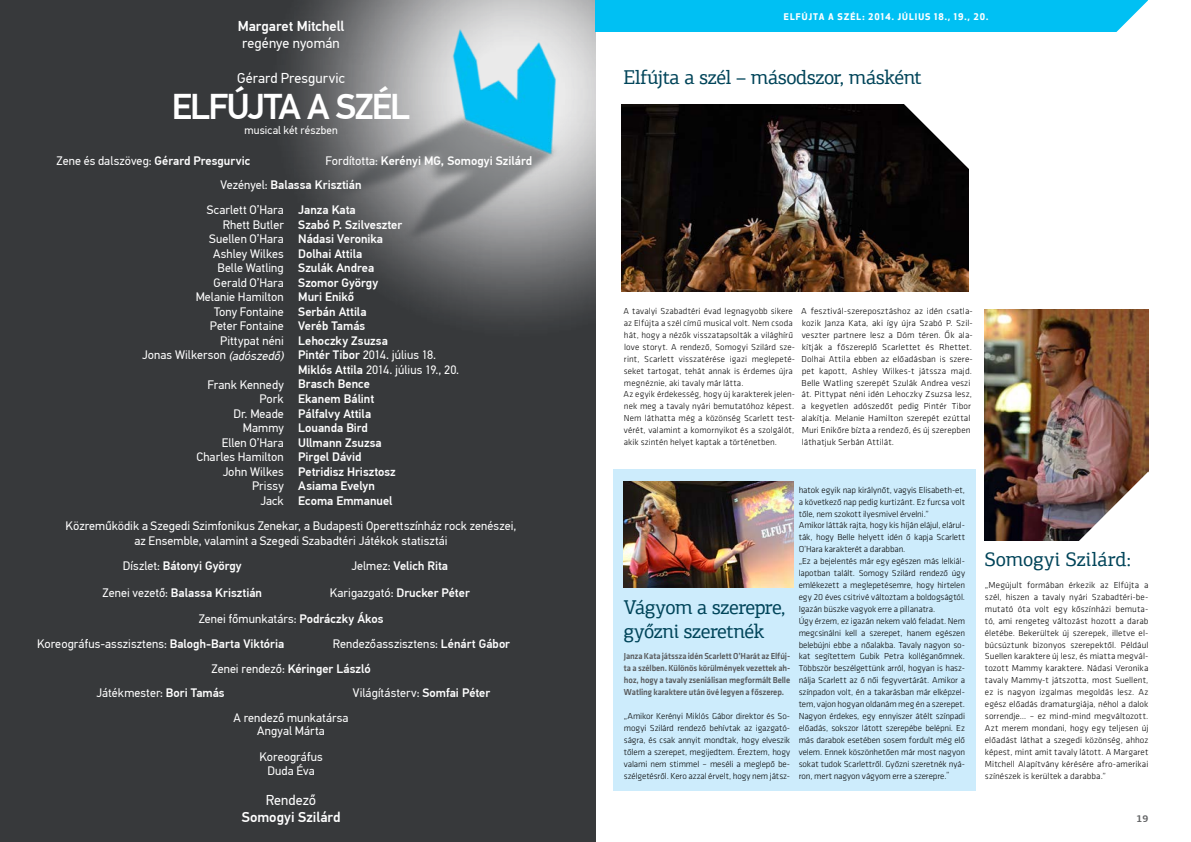
<style>
.page{position:relative;width:1191px;height:842px;background:#fff}
.page>*{position:absolute;margin:0;border:0;box-sizing:border-box;transform-origin:0 0}
.t1{font:500 35.8px "PF Din Text Pro";letter-spacing:-.05em;color:#fff}
.t2{font:20px/24px "PF Agora Slab Pro";letter-spacing:-.02em;color:#004459}
.t3{font:14.3px "PF Din Text Pro";letter-spacing:.005em;color:#fff}
.t4{font:500 14.3px "PF Din Text Pro";color:#fff}
.t5{font:12.3px/14.5px "PF Din Text Pro";letter-spacing:.01em;color:#fff;text-align:center}
.t6{font:500 12.3px/14.5px "PF Din Text Pro";color:#fff;text-align:center}
.t7{font:11.2px "PF Din Text Pro";letter-spacing:.015em;color:#fff}
.t8{font:700 10px "PF Agora Slab Pro";color:#636466}
.t9{font:300 9px/11.9px "Klavika";color:#000}
.t10{font:500 9px/11.9px "Klavika";letter-spacing:-.01em;color:#58595b;text-align:justify;scale:.95 1}
.t11{font:700 9px "Apex New";letter-spacing:.12em;color:#fff}
.s1{font-weight:500}
.s2{font-weight:400}
.s3{font-style:italic}
</style>
<div class="page">
<div style="left:0;top:0;width:595px;height:842px;background:#37393b"></div>
<img style="left:289px;top:0;width:306px;height:320px">
<img style="left:306px;top:10px;width:275px;height:252px">
<div style="left:613px;top:469px;width:362px;height:321px;background:#cdecfc"></div>
<div style="left:595px;top:0;width:553px;height:31px;background:#00c0f3"></div>
<svg style="left:1114px;top:0;width:34px;height:32px"></svg>
<img style="left:624px;top:481px;width:169px;height:107px">
<img style="left:985px;top:309px;width:162px;height:231px">
<img style="left:621px;top:104px;width:347px;height:188px">
<svg style="left:902px;top:104px;width:67px;height:69px"></svg>
<svg style="left:1078px;top:471px;width:71px;height:70px"></svg>
<h3 class="t4" style="left:238px;top:18px;width:108px">Margaret Mitchell</h3>
<h3 class="t3" style="left:242px;top:35px;width:99px">regénye nyomán</h3>
<h3 class="t3" style="left:237px;top:69px;width:109px">Gérard Presgurvic</h3>
<h1 class="t1" style="left:172px;top:85px;width:240px">ELFÚJTA A SZÉL</h1>
<p class="t7" style="left:244px;top:123px;width:95px">musical két részben</p>
<h3 class="t5" style="left:56px;top:153px;width:195px">Zene és dalszöveg: <span class="s1">Gérard Presgurvic</span></h3>
<h3 class="t6" style="left:325px;top:153px;width:208px"><span class="s2">Fordította:</span> Kerényi MG, Somogyi Szilárd</h3>
<h3 class="t5" style="left:142px;top:203px;width:146px;text-align:right">Scarlett O’Hara<br>Rhett Butler<br>Suellen O’Hara<br>Ashley Wilkes<br>Belle Watling<br>Gerald O’Hara<br>Melanie Hamilton<br>Tony Fontaine<br>Peter Fontaine<br>Pittypat néni<br>Jonas Wilkerson <span class="s3">(adószedő)</span></h3>
<h3 class="t5" style="left:196px;top:377px;width:89px;text-align:right">Frank Kennedy<br>Pork<br>Dr. Meade<br>Mammy<br>Ellen O’Hara<br>Charles Hamilton<br>John Wilkes<br>Prissy<br>Jack</h3>
<h3 class="t6" style="left:220px;top:177px;width:143px"><span class="s2">Vezényel:</span> Balassa Krisztián</h3>
<p class="t6" style="left:298px;top:203px;width:162px;text-align:left">Janza Kata<br>Szabó P. Szilveszter<br>Nádasi Veronika<br>Dolhai Attila<br>Szulák Andrea<br>Szomor György<br>Muri Enikő<br>Serbán Attila<br>Veréb Tamás<br>Lehoczky Zsuzsa<br>Pintér Tibor <span class="s2">2014. július 18.<br></span>Miklós Attila <span class="s2">2014. július 19., 20.<br></span>Brasch Bence<br>Ekanem Bálint<br>Pálfalvy Attila<br>Louanda Bird<br>Ullmann Zsuzsa<br>Pirgel Dávid<br>Petridisz Hrisztosz<br>Asiama Evelyn<br>Ecoma Emmanuel</p>
<h3 class="t5" style="left:66px;top:518px;width:452px">Közreműködik a Szegedi Szimfonikus Zenekar, a Budapesti Operettszínház rock zenészei, az Ensemble, valamint a Szegedi Szabadtéri Játékok statisztái</h3>
<h3 class="t6" style="left:103px;top:553px;width:161px;line-height:26.6px"><span class="s2">Díszlet:</span> Bátonyi György<br><span class="s2">Zenei vezető:</span> Balassa Krisztián</h3>
<h3 class="t6" style="left:330px;top:553px;width:141px;line-height:26.6px"><span class="s2">Jelmez:</span> Velich Rita<br><span class="s2">Karigazgató:</span> Drucker Péter</h3>
<h3 class="t5" style="left:37px;top:637px;width:249px">Koreográfus-asszisztens: <span class="s1">Balogh-Barta Viktória</span></h3>
<h3 class="t5" style="left:333px;top:637px;width:179px">Rendezőasszisztens: <span class="s1">Lénárt Gábor</span></h3>
<h3 class="t5" style="left:97px;top:685px;width:130px">Játékmester: <span class="s1">Bori Tamás</span></h3>
<h3 class="t5" style="left:353px;top:685px;width:139px">Világításterv: <span class="s1">Somfai Péter</span></h3>
<h3 class="t5" style="left:199px;top:611px;width:186px">Zenei főmunkatárs: <span class="s1">Podráczky Ákos</span></h3>
<h3 class="t6" style="left:211px;top:661px;width:161px"><span class="s2">Zenei rendező:</span> Kéringer László</h3>
<h3 class="t5" style="left:234px;top:711px;width:116px;line-height:13.3px">A rendező munkatársa<br>Angyal Márta</h3>
<h3 class="t5" style="left:259px;top:751px;width:65px;line-height:13.3px">Koreográfus<br>Duda Éva</h3>
<h3 class="t3" style="left:266px;top:792px;width:52px">Rendező</h3>
<h3 class="t4" style="left:242px;top:809px;width:100px">Somogyi Szilárd</h3>
<p class="t11" style="left:784px;top:10px;width:206px">ELFÚJTA A SZÉL: 2014. JÚLIUS 18., 19., 20.</p>
<h2 class="t2" style="left:623px;top:65px;width:300px">Elfújta a szél – másodszor, másként</h2>
<p class="t9" style="left:623px;top:305px;width:173px">A tavalyi Szabadtéri évad legnagyobb sikere az Elfújta a szél című musical volt. Nem csoda hát, hogy a nézők visszatapsolták a világhírű love storyt. A rendező, Somogyi Szilárd sze&shy;rint, Scarlett visszatérése igazi meglepeté&shy;seket tartogat, tehát annak is érdemes újra megnéznie, aki tavaly már látta.<br>Az egyik érdekesség, hogy új karakterek jelen&shy;nek meg a tavaly nyári bemutatóhoz képest.<br>Nem láthatta még a közönség Scarlett test&shy;vérét, valamint a komornyikot és a szolgálót, akik szintén helyet kaptak a történetben.</p>
<p class="t9" style="left:801px;top:305px;width:173px">A fesztivál-szereposztáshoz az idén csatla&shy;kozik Janza Kata, aki így újra Szabó P. Szil&shy;veszter partnere lesz a Dóm téren. Ők ala&shy;kítják a főszereplő Scarlettet és Rhettet.<br>Dolhai Attila ebben az előadásban is szere&shy;pet kapott, Ashley Wilkes-t játssza majd.<br>Belle Watling szerepét Szulák Andrea veszi át. Pittypat néni idén Lehoczky Zsuzsa lesz, a kegyetlen adószedőt pedig Pintér Tibor alakítja. Melanie Hamilton szerepét ezúttal Muri Enikőre bízta a rendező, és új szerepben láthatjuk Serbán Attilát.</p>
<h2 class="t2" style="left:624px;top:595px;width:163px">Vágyom a szerepre, győzni szeretnék</h2>
<p class="t10" style="left:624px;top:651px;width:177px">Janza Kata játssza idén Scarlett O’Harát az Elfúj&shy;ta a szélben. Különös körülmények vezettek ah&shy;hoz, hogy a tavaly zseniálisan megformált Belle Watling karaktere után övé legyen a főszerep.</p>
<p class="t9" style="left:624px;top:710px;width:168px;text-align:justify">„Amikor Kerényi Miklós Gábor direktor és So&shy;mogyi Szilárd rendező behívtak az igazgató&shy;ságra, és csak annyit mondtak, hogy elveszik tőlem a szerepet, megijedtem. Éreztem, hogy valami nem stimmel – meséli a meglepő be&shy;szélgetésről. Kero azzal érvelt, hogy nem játsz-</p>
<p class="t9" style="left:798px;top:484px;width:168px">hatok egyik nap királynőt, vagyis Elisabeth-et, a következő nap pedig kurtizánt. Ez furcsa volt tőle, nem szokott ilyesmivel érvelni.”<br>Amikor látták rajta, hogy kis híján elájul, elárul&shy;ták, hogy Belle helyett idén ő kapja Scarlett O’Hara karakterét a darabban.<br>„Ez a bejelentés már egy egészen más lelkiál&shy;lapotban talált. Somogy Szilárd rendező úgy emlékezett a meglepetésemre, hogy hirtelen egy 20 éves csitrivé változtam a boldogságtól.<br>Igazán büszke vagyok erre a pillanatra.<br>Úgy érzem, ez igazán nekem való feladat. Nem megcsinálni kell a szerepet, hanem egészen belebújni ebbe a nőalakba. Tavaly nagyon so&shy;kat segítettem Gubik Petra kolléganőmnek.<br>Többször beszélgettünk arról, hogyan is hasz&shy;nálja Scarlett az ő női fegyvertárát. Amikor a színpadon volt, én a takarásban már elképzel&shy;tem, vajon hogyan oldanám meg én a szerepet.<br>Nagyon érdekes, egy ennyiszer átélt színpadi előadás, sokszor látott szerepébe belépni. Ez más darabok esetében sosem fordult még elő velem. Ennek köszönhetően már most nagyon sokat tudok Scarlettről. Győzni szeretnék nyá&shy;ron, mert nagyon vágyom erre a szerepre.”</p>
<h2 class="t2" style="left:985px;top:547px;width:147px">Somogyi Szilárd:</h2>
<p class="t9" style="left:985px;top:579px;width:165px;text-align:justify">„Megújult formában érkezik az Elfújta a szél, hiszen a tavaly nyári Szabadtéri-be&shy;mutató óta volt egy kőszínházi bemuta&shy;tó, ami rengeteg változást hozott a darab életébe. Bekerültek új szerepek, illetve el&shy;búcsúztunk bizonyos szerepektől. Például Suellen karaktere új lesz, és miatta megvál&shy;tozott Mammy karaktere. Nádasi Veronika tavaly Mammy-t játszotta, most Suellent, ez is nagyon izgalmas megoldás lesz. Az egész előadás dramaturgiája, néhol a dalok sorrendje… – ez mind-mind megváltozott.<br>Azt merem mondani, hogy egy teljesen új előadást láthat a szegedi közönség, ahhoz képest, mint amit tavaly látott. A Margaret M itchell Alapítvány kérésére afro-amerikai színészek is kerültek a darabba.”</p>
<p class="t8" style="left:1136px;top:812px;width:13px">19</p>
</div>
